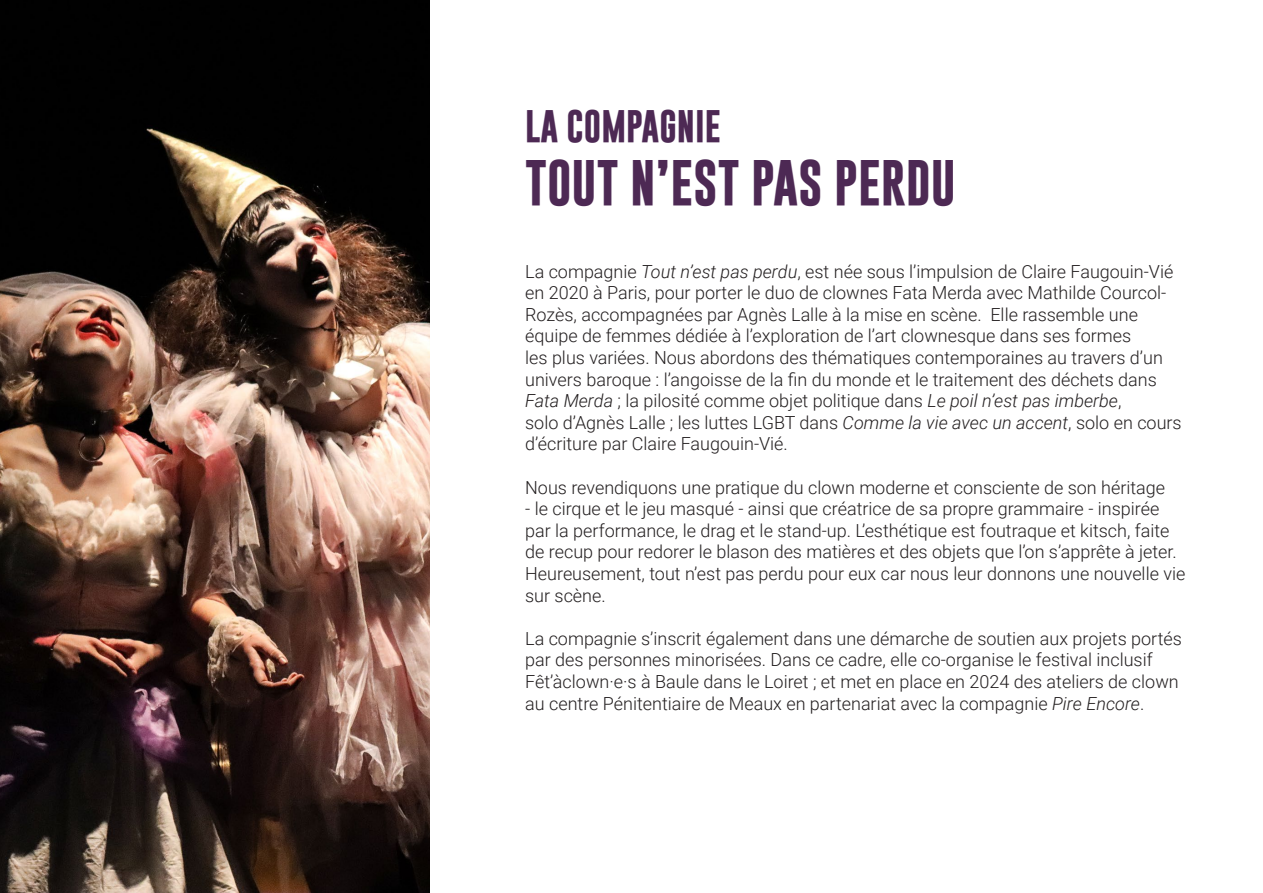
<style>
.page{position:relative;width:1263px;height:893px;background:#fff}
.page>*{position:absolute;margin:0;border:0;box-sizing:border-box;transform-origin:0 0}
.t1{font:700 46.5px "Gobold";color:#4d2954}
.t2{font:700 33px "Gobold";color:#4d2954}
.t3{font:300 18px/21.6px "Roboto";color:#231f20}
.s1{font-style:italic}
</style>
<div class="page">
<img style="left:0;top:0;width:429px;height:893px">
<p class="t2" style="left:525px;top:105px;width:197px">LA COMPAGNIE</p>
<p class="t1" style="left:525px;top:153px;width:432px">TOUT N’EST PAS PERDU</p>
<p class="t3" style="left:525px;top:260px;width:658px">La compagnie <span class="s1">Tout n’est pas perdu</span>, est née sous l’impulsion de Claire Faugouin-Vié en 2020 à Paris, pour porter le duo de clownes Fata Merda avec Mathilde Courcol-Rozès, accompagnées par Agnès Lalle à la mise en scène. Elle rassemble une équipe de femmes dédiée à l’exploration de l’art clownesque dans ses formes<br>les plus variées. Nous abordons des thématiques contemporaines au travers d’un univers baroque : l’angoisse de la fin du monde et le traitement des déchets dans <span class="s1">Fata Merda</span> ; la pilosité comme objet politique dans <span class="s1">Le poil n’est pas imberbe</span>,<br>solo d’Agnès Lalle ; les luttes LGBT dans <span class="s1">Comme la vie avec un accent</span>, solo en cours d’écriture par Claire Faugouin-Vié.</p>
<p class="t3" style="left:525px;top:476px;width:641px">Nous revendiquons une pratique du clown moderne et consciente de son héritage</p>
<p class="t3" style="left:525px;top:497px;width:662px">- le cirque et le jeu masqué - ainsi que créatrice de sa propre grammaire - inspirée par la performance, le drag et le stand-up. L’esthétique est foutraque et kitsch, faite de recup pour redorer le blason des matières et des objets que l’on s’apprête à jeter.<br>Heureusement, tout n’est pas perdu pour eux car nous leur donnons une nouvelle vie sur scène.</p>
<p class="t3" style="left:525px;top:627px;width:658px">La compagnie s’inscrit également dans une démarche de soutien aux projets portés par des personnes minorisées. Dans ce cadre, elle co-organise le festival inclusif Fêt’àclown·e·s à Baule dans le Loiret ; et met en place en 2024 des ateliers de clown au centre Pénitentiaire de Meaux en partenariat avec la compagnie <span class="s1">Pire Encore</span>.</p>
</div>
